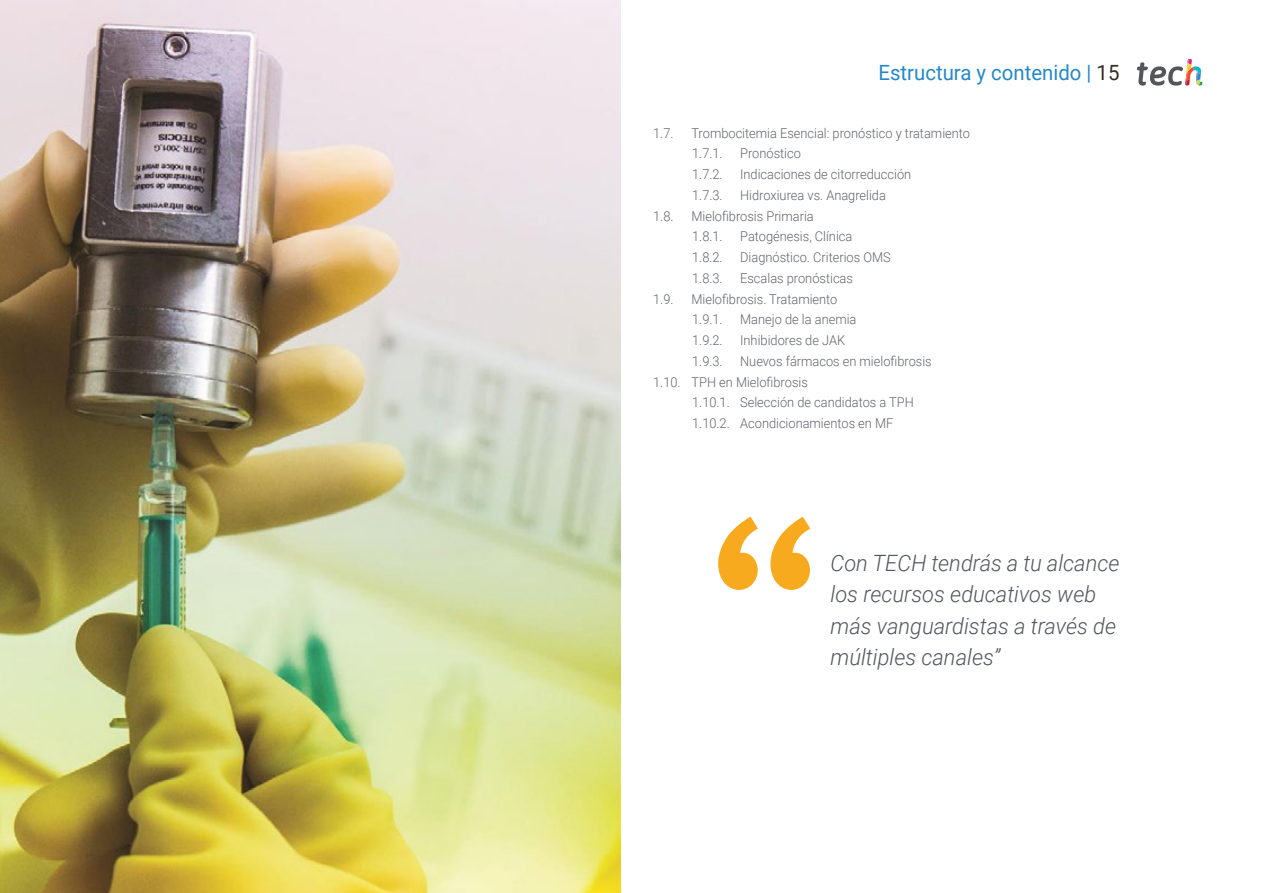
<style>
.page{position:relative;width:1263px;height:893px;background:#fff}
.page>*{position:absolute;margin:0;border:0;box-sizing:border-box;transform-origin:0 0}
.t1{font:italic 300 22.5px/31.5px "Roboto";color:#52555b}
.t2{font:21px "Roboto";color:#2488c9}
.t3{font:300 13.5px/20.7px "Roboto";color:#61646a;scale:.95 1}
.s1{color:#312e20}
</style>
<div class="page">
<svg style="left:1137px;top:59px;width:65px;height:27px"></svg>
<svg style="left:718px;top:517px;width:92px;height:73px"></svg>
<img style="left:0;top:0;width:621px;height:893px">
<h2 class="t2" style="left:878px;top:57px;width:242px">Estructura y contenido | <span class="s1">15</span></h2>
<p class="t3" style="left:653px;top:122px;width:23px">1.7.</p>
<p class="t3" style="left:691px;top:122px;width:295px">Trombocitemia Esencial: pronóstico y tratamiento<br>1.7.1.</p>
<p class="t3" style="left:740px;top:143px;width:65px">Pronóstico</p>
<p class="t3" style="left:692px;top:164px;width:34px">1.7.2.</p>
<p class="t3" style="left:740px;top:164px;width:182px">Indicaciones de citorreducción</p>
<p class="t3" style="left:692px;top:184px;width:34px">1.7.3.</p>
<p class="t3" style="left:740px;top:184px;width:155px">Hidroxiurea vs. Anagrelida</p>
<p class="t3" style="left:653px;top:205px;width:23px">1.8.</p>
<p class="t3" style="left:691px;top:205px;width:130px">Mielofibrosis Primaria<br>1.8.1.</p>
<p class="t3" style="left:740px;top:226px;width:120px">Patogénesis, Clínica</p>
<p class="t3" style="left:692px;top:247px;width:34px">1.8.2.</p>
<p class="t3" style="left:740px;top:247px;width:160px">Diagnóstico. Criterios OMS</p>
<p class="t3" style="left:692px;top:267px;width:34px">1.8.3.</p>
<p class="t3" style="left:740px;top:267px;width:120px">Escalas pronósticas</p>
<p class="t3" style="left:653px;top:288px;width:23px">1.9.</p>
<p class="t3" style="left:691px;top:288px;width:155px">Mielofibrosis. Tratamiento<br>1.9.1.</p>
<p class="t3" style="left:740px;top:309px;width:124px">Manejo de la anemia</p>
<p class="t3" style="left:692px;top:330px;width:34px">1.9.2.</p>
<p class="t3" style="left:740px;top:330px;width:112px">Inhibidores de JAK</p>
<p class="t3" style="left:692px;top:350px;width:34px">1.9.3.</p>
<p class="t3" style="left:653px;top:350px;width:295px;text-indent:87px">Nuevos fármacos en mielofibrosis<br>1.10. TPH en Mielofibrosis</p>
<p class="t3" style="left:692px;top:392px;width:235px">1.10.1. Selección de candidatos a TPH<br>1.10.2. Acondicionamientos en MF</p>
<h1 class="t1" style="left:830px;top:546px;width:290px">Con TECH tendrás a tu alcance los recursos educativos web más vanguardistas a través de múltiples canales”</h1>
</div>
